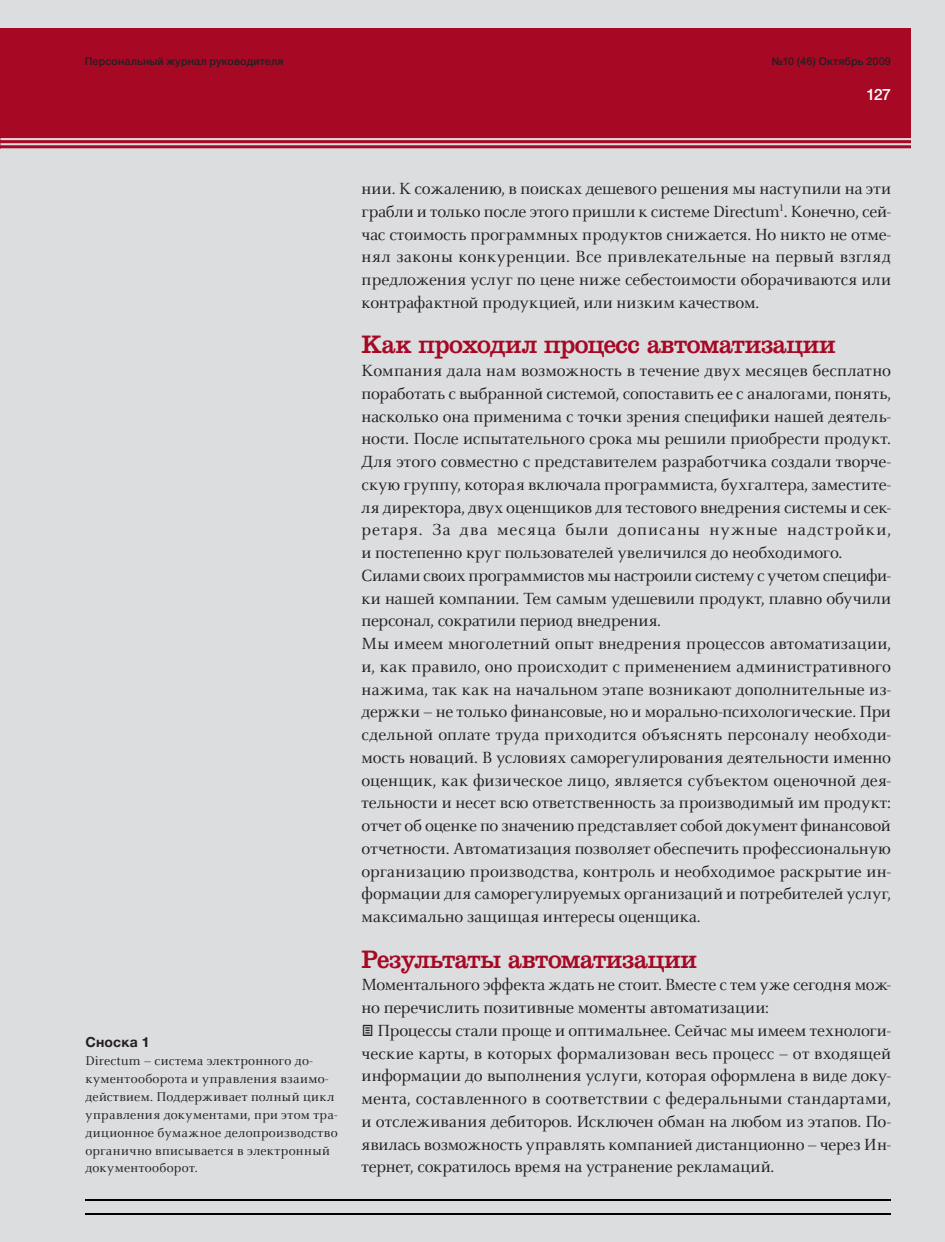
<style>
.page{position:relative;width:945px;height:1242px;background:#fff}
.page>*{position:absolute;margin:0;border:0;box-sizing:border-box;transform-origin:0 0}
.t1{font:26.25px "IN Ventura";letter-spacing:-.015em;color:#a70824}
.t2{font:17.85px/22.8px "GD Celestial";color:#231f20}
.t3{font:500 15.75px "Helvetica Neue Cyr";color:#fff}
.t4{font:14px/17.8px "GD Celestial";letter-spacing:.025em;color:#231f20}
.t5{font:500 10.85px "Helvetica Neue Cyr";letter-spacing:.01em;color:#231f20}
.s1{font-family:"Helvetica Neue Cyr";font-weight:700}
</style>
<div class="page">
<div style="left:0;top:0;width:944px;height:1242px;background:#dcdddf"></div>
<div style="left:0;top:28px;width:911px;height:121px;background:#a70824"></div>
<hr style="left:85px;top:1213px;width:805px;height:2px;background:#000002">
<hr style="left:85px;top:1199px;width:805px;height:1px;background:#000002">
<hr style="left:0;top:138px;width:911px;height:2px;background:#dcdddf">
<hr style="left:0;top:143px;width:911px;height:2px;background:#dcdddf">
<hr style="left:0;top:148px;width:911px;height:2px;background:#dcdddf">
<p class="t5" style="left:85px;top:57px;width:200px">Персональный журнал руководителя</p>
<p class="t5" style="left:771px;top:57px;width:121px">№10 (46) Октябрь 2009</p>
<p class="t3" style="left:866px;top:89px;width:26px">127</p>
<p class="t4" style="left:85px;top:1035px;width:254px"><span class="s1">Сноска 1<br></span>Directum – система электронного до&shy;кументооборота и управления взаимо&shy;действием. Поддерживает полный цикл управления документами, при этом тра&shy;диционное бумажное делопроизводство органично вписывается в электронный документооборот.</p>
<p class="t2" style="left:361px;top:179px;width:531px;text-align:justify">нии. К сожалению, в поисках дешевого решения мы наступили на эти грабли и только после этого пришли к системе Directum<sup>1</sup>. Конечно, сей&shy;час стоимость программных продуктов снижается. Но никто не отме&shy;нял законы конкуренции. Все привлекательные на первый взгляд предложения услуг по цене ниже себестоимости оборачиваются или контрафактной продукцией, или низким качеством.</p>
<p class="t1" style="left:361px;top:336px;width:475px">Как проходил процесс автоматизации</p>
<p class="t2" style="left:361px;top:361px;width:531px">Компания дала нам возможность в течение двух месяцев бесплатно поработать с выбранной системой, сопоставить ее с аналогами, понять, насколько она применима с точки зрения специфики нашей деятель&shy;ности. После испытательного срока мы решили приобрести продукт.<br>Для этого совместно с представителем разработчика создали творче&shy;скую группу, которая включала программиста, бухгалтера, заместите&shy;ля директора, двух оценщиков для тестового внедрения системы и сек&shy;ретаря. За два месяца были дописаны нужные надстройки, и постепенно круг пользователей увеличился до необходимого.<br>Силами своих программистов мы настроили систему с учетом специфи&shy;ки нашей компании. Тем самым удешевили продукт, плавно обучили персонал, сократили период внедрения.<br>Мы имеем многолетний опыт внедрения процессов автоматизации, и, как правило, оно происходит с применением административного нажима, так как на начальном этапе возникают дополнительные из&shy;держки – не только финансовые, но и морально-психологические. При сдельной оплате труда приходится объяснять персоналу необходи&shy;мость новаций. В условиях саморегулирования деятельности именно оценщик, как физическое лицо, является субъектом оценочной дея&shy;тельности и несет всю ответственность за производимый им продукт: отчет об оценке по значению представляет собой документ финансовой отчетности. Автоматизация позволяет обеспечить профессиональную организацию производства, контроль и необходимое раскрытие ин&shy;формации для саморегулируемых организаций и потребителей услуг, максимально защищая интересы оценщика.</p>
<p class="t1" style="left:361px;top:950px;width:337px">Результаты автоматизации</p>
<p class="t2" style="left:361px;top:975px;width:531px">Моментального эффекта ждать не стоит. Вместе с тем уже сегодня мож&shy;но перечислить позитивные моменты автоматизации:<br>± Процессы стали проще и оптимальнее. Сейчас мы имеем технологи&shy;ческие карты, в которых формализован весь процесс – от входящей информации до выполнения услуги, которая оформлена в виде доку&shy;мента, составленного в соответствии с федеральными стандартами, и отслеживания дебиторов. Исключен обман на любом из этапов. По&shy;явилась возможность управлять компанией дистанционно – через Ин&shy;тернет, сократилось время на устранение рекламаций.</p>
</div>
